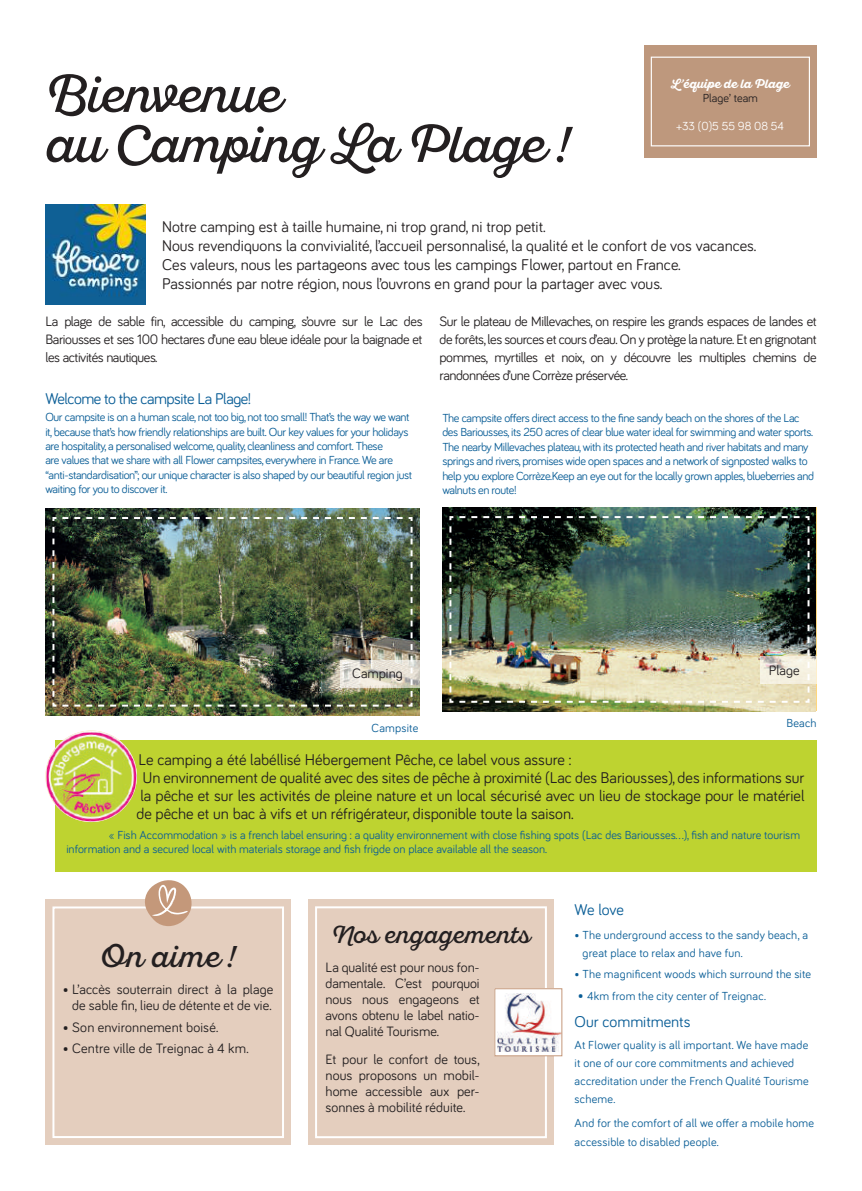
<style>
.page{position:relative;width:862px;height:1191px;background:#fff}
.page>*{position:absolute;margin:0;border:0;box-sizing:border-box;transform-origin:0 0}
.t1{font:50px/50px "Sant Elia Script";letter-spacing:-.02em;color:#231f20}
.t2{font:30px "Sant Elia Script";letter-spacing:.015em;color:#231f20}
.t3{font:24px "Sant Elia Script";letter-spacing:.005em;color:#231f20}
.t4{font:16px/19px "Bariol";color:#231f20}
.t5{font:16px "Bariol";letter-spacing:-.03em;color:#095d96}
.t6{font:16px "Bariol";color:#095d96}
.t7{font:14px/16px "Bariol";color:#231f20;text-align:justify}
.t8{font:12px/14.4px "Bariol";letter-spacing:-.03em;color:#095d96}
.t9{font:12px/18.2px "Bariol";letter-spacing:.02em;color:#095d96}
.t10{font:12px/14.4px "Bariol";color:#095d96}
.t11{font:12px "Bariol";letter-spacing:.015em;color:#095d96}
.t12{font:12px "Sant Elia Script Bold DMO";color:#fff}
.t13{font:12px "Bariol";color:#fff}
.t14{font:12px "Bariol";color:#231f20}
.s1{font-family:"Sant Elia Script"}
.s2{font-size:14px}
</style>
<div class="page">
<img style="left:45px;top:508px;width:375px;height:207px">
<img style="left:51px;top:516px;width:362px;height:191px">
<svg style="left:340px;top:659px;width:80px;height:28px;background:#dcd7cc"></svg>
<div style="left:308px;top:899px;width:246px;height:246px;background:#e4cebe"></div>
<div style="left:315px;top:906px;width:232px;height:232px;border:2px solid #fff"></div>
<div style="left:495px;top:988px;width:67px;height:67px;background:#fff"></div>
<img style="left:497px;top:993px;width:63px;height:58px">
<div style="left:494px;top:988px;width:68px;height:68px;border:1px solid #c4987a"></div>
<div style="left:45px;top:899px;width:246px;height:246px;background:#e4cebe"></div>
<div style="left:52px;top:906px;width:232px;height:232px;border:2px solid #fff"></div>
<svg style="left:143px;top:880px;width:50px;height:46px"></svg>
<img style="left:45px;top:204px;width:101px;height:101px">
<img style="left:442px;top:507px;width:373px;height:204px">
<img style="left:448px;top:515px;width:362px;height:189px">
<svg style="left:760px;top:657px;width:56px;height:27px;background:#eee9db"></svg>
<div style="left:55px;top:740px;width:761px;height:132px;background:#bed330"></div>
<img style="left:45px;top:730px;width:92px;height:92px;border-radius:46px">
<div style="left:644px;top:45px;width:172px;height:113px;background:#be987d"></div>
<div style="left:651px;top:57px;width:159px;height:89px;border:1px solid #fff"></div>
<h1 class="t1" style="left:45px;top:70px;width:526px">Bienvenue<br>au Camping La Plage !</h1>
<p class="t12" style="left:671px;top:77px;width:120px">L<span class="s1">’</span>équipe de la Plage</p>
<p class="t14" style="left:703px;top:90px;width:57px">Plage’ team</p>
<p class="t13" style="left:676px;top:118px;width:109px">+33 (0)5 55 98 08 54</p>
<p class="t4" style="left:162px;top:217px;width:595px">Notre camping est à taille humaine, ni trop grand, ni trop petit.<br>Nous revendiquons la convivialité, l’accueil personnalisé, la qualité et le confort de vos vacances.<br>Ces valeurs, nous les partageons avec tous les campings Flower, partout en France.<br>Passionnés par notre région, nous l’ouvrons en grand pour la partager avec vous.</p>
<p class="t7" style="left:45px;top:312px;width:378px;line-height:18px">La plage de sable fin, accessible du camping, s’ouvre sur le Lac des Bariousses et ses 100 hectares d’une eau bleue idéale pour la baignade et les activités nautiques.</p>
<p class="t7" style="left:439px;top:312px;width:379px;line-height:18px">Sur le plateau de Millevaches, on respire les grands espaces de landes et de forêts, les sources et cours d’eau. On y protège la nature. Et en grignotant pommes, myrtilles et noix, on y découvre les multiples chemins de randonnées d’une Corrèze préservée.</p>
<h3 class="t5" style="left:45px;top:388px;width:207px">Welcome to the campsite La Plage!</h3>
<p class="t8" style="left:45px;top:409px;width:368px">Our campsite is on a human scale, not too big, not too small! That’s the way we want it, because that’s how friendly relationships are built. Our key values for your holidays are hospitality, a personalised welcome, quality, cleanliness and comfort. These<br>are values that we share with all Flower campsites, everywhere in France. We are “anti-standardisation”; our unique character is also shaped by our beautiful region just waiting for you to discover it.</p>
<p class="t8" style="left:442px;top:410px;width:373px">The campsite offers direct access to the fine sandy beach on the shores of the Lac des Bariousses, its 250 acres of clear blue water ideal for swimming and water sports.<br>The nearby Millevaches plateau, with its protected heath and river habitats and many springs and rivers, promises wide open spaces and a network of signposted walks to help you explore Corrèze.Keep an eye out for the locally grown apples, blueberries and walnuts en route!</p>
<p class="t7" style="left:352px;top:664px;width:52px">Camping</p>
<p class="t9" style="left:371px;top:718px;width:48px">Campsite</p>
<p class="t7" style="left:769px;top:661px;width:32px">Plage</p>
<p class="t8" style="left:786px;top:715px;width:32px">Beach</p>
<h3 class="t4" style="left:138px;top:749px;width:434px">Le camping a été labéllisé Hébergement Pêche, ce label vous assure :</h3>
<h3 class="t4" style="left:142px;top:767px;width:663px">Un environnement de qualité avec des sites de pêche à proximité (Lac des Bariousses), des informations sur</h3>
<h3 class="t4" style="left:140px;top:785px;width:666px">la pêche et sur les activités de pleine nature et un local sécurisé avec un lieu de stockage pour le matériel</h3>
<h3 class="t4" style="left:136px;top:803px;width:439px">de pêche et un bac à vifs et un réfrigérateur, disponible toute la saison.</h3>
<p class="t10" style="left:66px;top:827px;width:735px;text-indent:42px">« Fish Accommodation » is a french label ensuring : a quality environnement with close fishing spots (Lac des Bariousses…), fish and nature tourism information and a secured local with materials storage and fish frigde on place available all the season.</p>
<h2 class="t2" style="left:101px;top:938px;width:137px">On aime !</h2>
<p class="t7" style="left:63px;top:980px;width:212px;text-align:center">• L’accès souterrain direct à la plage de sable fin, lieu de détente et de vie.</p>
<p class="t7" style="left:63px;top:1018px;width:157px">• Son environnement boisé.</p>
<p class="t7" style="left:63px;top:1040px;width:187px">• Centre ville de Treignac à 4 km.</p>
<h3 class="t3" style="left:332px;top:920px;width:200px">Nos engagements</h3>
<p class="t7" style="left:325px;top:959px;width:156px">La qualité est pour nous fon&shy;damentale. C’est pourquoi nous nous engageons et avons obtenu le label natio&shy;nal Qualité Tourisme.</p>
<p class="t7" style="left:325px;top:1050px;width:156px">Et pour le confort de tous, nous proposons un mobil&shy;home accessible aux per&shy;sonnes à mobilité réduite.</p>
<h3 class="t5" style="left:574px;top:899px;width:51px">We love</h3>
<p class="t9" style="left:582px;top:925px;width:227px;text-indent:-8px">• The underground access to the sandy beach, a great place to relax and have fun.</p>
<p class="t9" style="left:574px;top:964px;width:238px">• The magnificent woods which surround the site</p>
<p class="t11" style="left:578px;top:987px;width:189px"><span class="s2">•</span> 4km from the city center of Treignac.</p>
<h3 class="t6" style="left:574px;top:1011px;width:117px">Our commitments</h3>
<p class="t9" style="left:574px;top:1035px;width:236px">At Flower quality is all important. We have made it one of our core commitments and achieved accreditation under the French Qualité Tourisme scheme.</p>
<p class="t9" style="left:574px;top:1113px;width:241px">And for the comfort of all we offer a mobile home accessible to disabled people.</p>
</div>
